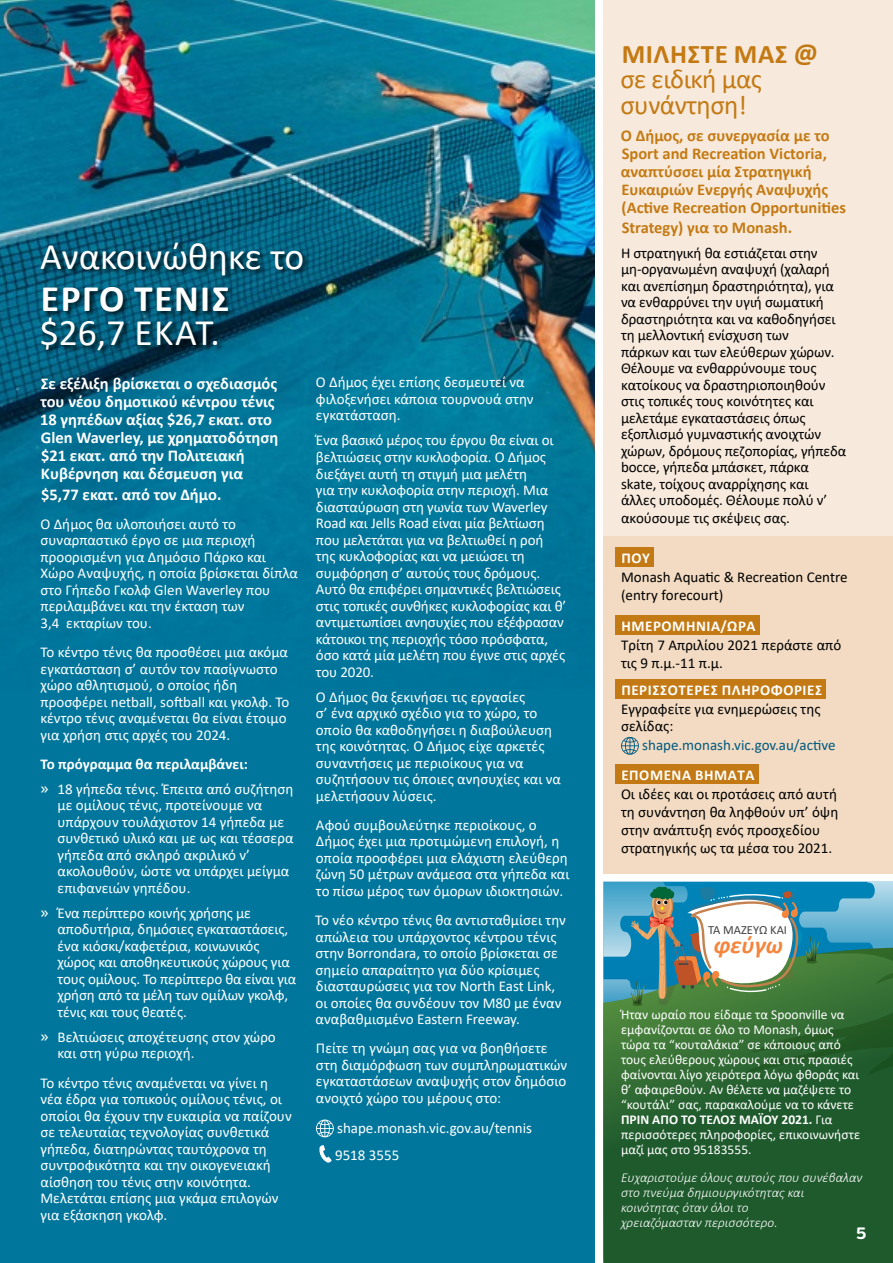
<style>
.page{position:relative;width:893px;height:1263px;background:#fff}
.page>*{position:absolute;margin:0;border:0;box-sizing:border-box;transform-origin:0 0}
.t1{font:37.5px "Calibri";color:#fff}
.t2{font:700 37.5px "Calibri";letter-spacing:.04em;color:#fff}
.t3{font:27px/25.5px "Calibri";letter-spacing:-.02em;color:#c47a14}
.t4{font:700 27px "Calibri";letter-spacing:.02em;color:#c47a14}
.t5{font:italic 700 24px "Calibri";color:#f5853c}
.t6{font:700 16.5px/18px "Calibri";color:#fff}
.t7{font:700 16.5px/18px "Calibri";color:#c47a14}
.t8{font:700 16.5px "Filson Soft";color:#fff}
.t9{font:15px/16.5px "Calibri";color:#fff}
.t10{font:15px/16.5px "Calibri";letter-spacing:-.01em;color:#000}
.t11{font:700 15px "Calibri";letter-spacing:.04em;color:#fff}
.t12{font:15px "Calibri";color:#00587e}
.t13{font:13.5px/15px "Calibri";color:#fff}
.t14{font:italic 300 13.5px/15px "Calibri";color:#fff}
.t15{font:12.45px "Calibri";color:#414042}
.s1{font-weight:700}
.s2{font-family:"Filson Pro"}
</style>
<div class="page">
<div style="left:603px;top:0;width:290px;height:873px;background:#f7eadc"></div>
<div style="left:603px;top:536px;width:290px;height:337px;background:#f2dbc2"></div>
<div style="left:615px;top:547px;width:39px;height:19px;background:#c47a14"></div>
<div style="left:615px;top:615px;width:145px;height:20px;background:#c47a14"></div>
<div style="left:615px;top:679px;width:211px;height:19px;background:#c47a14"></div>
<div style="left:615px;top:764px;width:144px;height:19px;background:#c47a14"></div>
<svg style="left:621px;top:737px;width:18px;height:18px"></svg>
<div style="left:0;top:0;width:594px;height:1263px;background:#00769c"></div>
<img style="left:0;top:0;width:594px;height:564px">
<svg style="left:316px;top:1119px;width:18px;height:18px"></svg>
<svg style="left:319px;top:1145px;width:13px;height:18px"></svg>
<div style="left:40px;top:242px;width:270px;height:114px;background:#000;opacity:.75"></div>
<div style="left:603px;top:1090px;width:290px;height:173px;background:#1f5a2d"></div>
<svg style="left:603px;top:882px;width:290px;height:208px;background:#528b73"></svg>
<h1 class="t1" style="left:40px;top:231px;width:266px">Ανακοινώθηκε το</h1>
<h1 class="t2" style="left:41px;top:272px;width:190px">ΕΡΓΟ ΤΕΝΙΣ</h1>
<h1 class="t1" style="left:40px;top:307px;width:182px">$26,7 ΕΚΑΤ.</h1>
<p class="t6" style="left:40px;top:374px;width:240px">Σε εξέλιξη βρίσκεται ο σχεδιασμός του νέου δημοτικού κέντρου τένις<br>18 γηπέδων αξίας $26,7 εκατ. στο<br>Glen Waverley, με χρηματοδότηση $21 εκατ. από την Πολιτειακή<br>Κυβέρνηση και δέσμευση για</p>
<p class="t6" style="left:41px;top:485px;width:182px">$5,77 εκατ. από τον Δήμο.</p>
<p class="t9" style="left:40px;top:515px;width:259px">Ο Δήμος θα υλοποιήσει αυτό το συναρπαστικό έργο σε μια περιοχή προορισμένη για Δημόσιο Πάρκο και<br>Χώρο Αναψυχής, η οποία βρίσκεται δίπλα στο Γήπεδο Γκολφ Glen Waverley που περιλαμβάνει και την έκταση των<br>3,4 εκταρίων του.</p>
<p class="t9" style="left:40px;top:643px;width:250px">Το κέντρο τένις θα προσθέσει μια ακόμα εγκατάσταση σ’ αυτόν τον πασίγνωστο χώρο αθλητισμού, ο οποίος ήδη προσφέρει netball, softball και γκολφ. Το κέντρο τένις αναμένεται θα είναι έτοιμο για χρήση στις αρχές του 2024.</p>
<p class="t9" style="left:40px;top:751px;width:254px;line-height:25px"><span class="s1">Το πρόγραμμα θα περιλαμβάνει:<br></span><span class="s2">»</span> 18 γήπεδα τένις. Έπειτα από συζήτηση</p>
<p class="t9" style="left:58px;top:797px;width:238px">με ομίλους τένις, προτείνουμε να υπάρχουν τουλάχιστον 14 γήπεδα με συνθετικό υλικό και με ως και τέσσερα γήπεδα από σκληρό ακριλικό ν’ ακολουθούν, ώστε να υπάρχει μείγμα επιφανειών γηπέδου.</p>
<p class="t9" style="left:58px;top:904px;width:240px;text-indent:-17px"><span class="s2">»</span> Ένα περίπτερο κοινής χρήσης με αποδυτήρια, δημόσιες εγκαταστάσεις, ένα κιόσκι/καφετέρια, κοινωνικός χώρος και αποθηκευτικούς χώρους για τους ομίλους. Το περίπτερο θα είναι για χρήση από τα μέλη των ομίλων γκολφ, τένις και τους θεατές.</p>
<p class="t9" style="left:58px;top:1028px;width:220px;text-indent:-17px"><span class="s2">»</span> Βελτιώσεις αποχέτευσης στον χώρο και στη γύρω περιοχή.</p>
<p class="t9" style="left:40px;top:1074px;width:253px">Το κέντρο τένις αναμένεται να γίνει η νέα έδρα για τοπικούς ομίλους τένις, οι οποίοι θα έχουν την ευκαιρία να παίζουν σε τελευταίας τεχνολογίας συνθετικά γήπεδα, διατηρώντας ταυτόχρονα τη συντροφικότητα και την οικογενειακή αίσθηση του τένις στην κοινότητα.<br>Μελετάται επίσης μια γκάμα επιλογών για εξάσκηση γκολφ.</p>
<p class="t9" style="left:316px;top:374px;width:219px">Ο Δήμος έχει επίσης δεσμευτεί να φιλοξενήσει κάποια τουρνουά στην εγκατάσταση.</p>
<p class="t9" style="left:316px;top:432px;width:252px">Ένα βασικό μέρος του έργου θα είναι οι βελτιώσεις στην κυκλοφορία. Ο Δήμος διεξάγει αυτή τη στιγμή μια μελέτη<br>για την κυκλοφορία στην περιοχή. Μια διασταύρωση στη γωνία των Waverley Road και Jells Road είναι μία βελτίωση που μελετάται για να βελτιωθεί η ροή της κυκλοφορίας και να μειώσει τη συμφόρηση σ’ αυτούς τους δρόμους.<br>Αυτό θα επιφέρει σημαντικές βελτιώσεις στις τοπικές συνθήκες κυκλοφορίας και θ’ αντιμετωπίσει ανησυχίες που εξέφρασαν κάτοικοι της περιοχής τόσο πρόσφατα, όσο κατά μία μελέτη που έγινε στις αρχές του 2020.</p>
<p class="t9" style="left:316px;top:688px;width:247px">Ο Δήμος θα ξεκινήσει τις εργασίες<br>σ’ ένα αρχικό σχέδιο για το χώρο, το οποίο θα καθοδηγήσει η διαβούλευση της κοινότητας. Ο Δήμος είχε αρκετές συναντήσεις με περιοίκους για να συζητήσουν τις όποιες ανησυχίες και να μελετήσουν λύσεις.</p>
<p class="t9" style="left:316px;top:816px;width:255px">Αφού συμβουλεύτηκε περιοίκους, ο Δήμος έχει μια προτιμώμενη επιλογή, η οποία προσφέρει μια ελάχιστη ελεύθερη ζώνη 50 μέτρων ανάμεσα στα γήπεδα και το πίσω μέρος των όμορων ιδιοκτησιών.</p>
<p class="t9" style="left:315px;top:911px;width:252px">Το νέο κέντρο τένις θα αντισταθμίσει την απώλεια του υπάρχοντος κέντρου τένις στην Borrondara, το οποίο βρίσκεται σε σημείο απαραίτητο για δύο κρίσιμες διασταυρώσεις για τον North East Link, οι οποίες θα συνδέουν τον M80 με έναν αναβαθμισμένο Eastern Freeway.</p>
<p class="t9" style="left:316px;top:1040px;width:253px">Πείτε τη γνώμη σας για να βοηθήσετε στη διαμόρφωση των συμπληρωματικών εγκαταστάσεων αναψυχής στον δημόσιο ανοιχτό χώρο του μέρους στο:</p>
<p class="t9" style="left:335px;top:1114px;width:198px;line-height:26.7px">shape.monash.vic.gov.au/tennis<br>9518 3555</p>
<h2 class="t4" style="left:622px;top:35px;width:198px">ΜΙΛΗΣΤΕ ΜΑΣ @</h2>
<h2 class="t3" style="left:620px;top:66px;width:143px">σε ειδική μας συνάντηση!</h2>
<p class="t7" style="left:621px;top:127px;width:227px">Ο Δήμος, σε συνεργασία με το<br>Sport and Recreation Victoria, αναπτύσσει μία Στρατηγική<br>Ευκαιριών Ενεργής Αναψυχής (Active Recreation Opportunities</p>
<p class="t7" style="left:622px;top:218px;width:172px">Strategy) για το Monash.</p>
<p class="t10" style="left:621px;top:244px;width:227px">Η στρατηγική θα εστιάζεται στην μη-οργανωμένη αναψυχή (χαλαρή και ανεπίσημη δραστηριότητα), για να ενθαρρύνει την υγιή σωματική δραστηριότητα και να καθοδηγήσει τη μελλοντική ενίσχυση των<br>πάρκων και των ελεύθερων χώρων.<br>Θέλουμε να ενθαρρύνουμε τους κατοίκους να δραστηριοποιηθούν στις τοπικές τους κοινότητες και μελετάμε εγκαταστάσεις όπως εξοπλισμό γυμναστικής ανοιχτών χώρων, δρόμους πεζοπορίας, γήπεδα bocce, γήπεδα μπάσκετ, πάρκα skate, τοίχους αναρρίχησης και άλλες υποδομές. Θέλουμε πολύ ν’</p>
<p class="t10" style="left:621px;top:510px;width:170px">ακούσουμε τις σκέψεις σας.</p>
<p class="t11" style="left:621px;top:547px;width:30px">ΠΟΥ</p>
<p class="t10" style="left:621px;top:568px;width:228px;line-height:18px">Monash Aquatic &amp; Recreation Centre (entry forecourt)</p>
<p class="t11" style="left:621px;top:615px;width:136px">ΗΜΕΡΟΜΗΝΙΑ/ΩΡΑ</p>
<p class="t10" style="left:621px;top:636px;width:222px;line-height:18px">Τρίτη 7 Απριλίου 2021 περάστε από τις 9 π.μ.-11 π.μ.</p>
<p class="t11" style="left:621px;top:679px;width:202px">ΠΕΡΙΣΣΟΤΕΡΕΣ ΠΛΗΡΟΦΟΡΙΕΣ</p>
<p class="t10" style="left:621px;top:701px;width:201px">Εγγραφείτε για ενημερώσεις της σελίδας:</p>
<p class="t12" style="left:642px;top:735px;width:195px">shape.monash.vic.gov.au/active</p>
<p class="t11" style="left:621px;top:764px;width:135px">ΕΠΟΜΕΝΑ ΒΗΜΑΤΑ</p>
<p class="t10" style="left:621px;top:785px;width:219px;line-height:18px">Οι ιδέες και οι προτάσεις από αυτή τη συνάντηση θα ληφθούν υπ’ όψη στην ανάπτυξη ενός προσχεδίου στρατηγικής ως τα μέσα του 2021.</p>
<p class="t15" style="left:708px;top:921px;width:81px">ΤΑ ΜΑΖΕΥΩ ΚΑΙ</p>
<h3 class="t5" style="left:714px;top:928px;width:71px">φεύγω</h3>
<p class="t13" style="left:621px;top:1007px;width:241px">Ήταν ωραίο που είδαμε τα Spoonville να εμφανίζονται σε όλο το Monash, όμως τώρα τα “κουταλάκια” σε κάποιους από τους ελεύθερους χώρους και στις πρασιές φαίνονται λίγο χειρότερα λόγω φθοράς και θ’ αφαιρεθούν. Αν θέλετε να μαζέψετε το “κουτάλι” σας, παρακαλούμε να το κάνετε <span class="s1">ΠΡΙΝ ΑΠΟ ΤΟ ΤΕΛΟΣ ΜΑΪΟΥ 2021.</span> Για περισσότερες πληροφορίες, επικοινωνήστε μαζί μας στο 95183555.</p>
<p class="t14" style="left:621px;top:1170px;width:243px">Ευχαριστούμε όλους αυτούς που συνέβαλαν στο πνεύμα δημιουργικότητας και κοινότητας όταν όλοι το<br>χρειαζόμασταν περισσότερο.</p>
<p class="t8" style="left:856px;top:1222px;width:12px">5</p>
</div>
